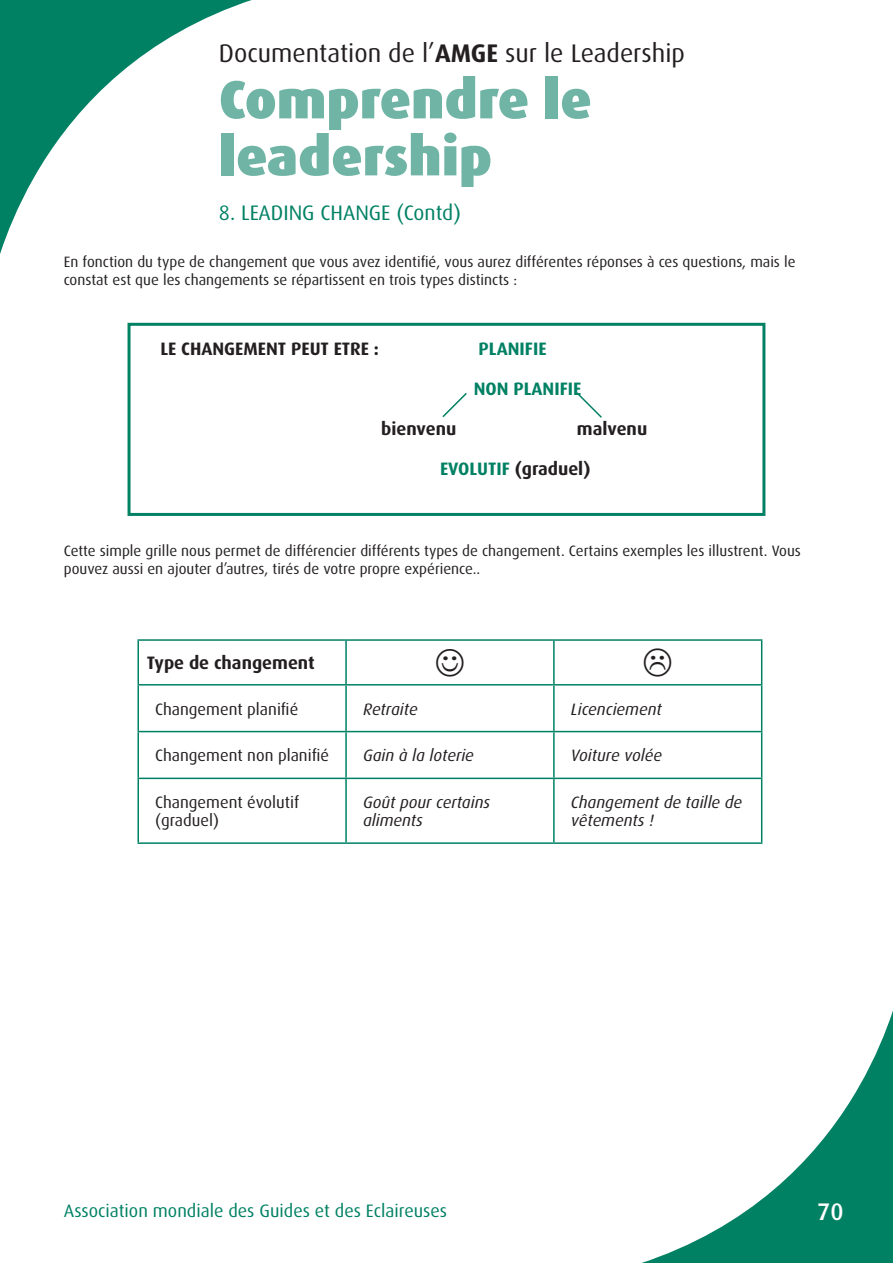
<style>
.page{position:relative;width:893px;height:1263px;background:#fff}
.page>*{position:absolute;margin:0;border:0;box-sizing:border-box;transform-origin:0 0}
.t1{font:900 54px/57px "Dax";color:#6fb4a5}
.t2{font:25.5px "Dax";color:#231f20}
.t3{font:500 24px "Dax";color:#fff}
.t4{font:21px "Dax";color:#008164}
.t5{font:700 18px "Dax";color:#231f20}
.t6{font:18px "Dax";color:#008164}
.t7{font:700 18px "Dax";color:#008164}
.t8{font:italic 16.5px/18px "Dax";color:#231f20}
.t9{font:16.5px/18px "Dax";color:#231f20}
.t10{font:15px/18px "Dax";color:#231f20}
.s1{font-weight:700}
.s2{color:#008164}
</style>
<div class="page">
<svg style="left:641px;top:1010px;width:252px;height:253px"></svg>
<svg style="left:0;top:0;width:252px;height:254px"></svg>
<div style="left:128px;top:323px;width:637px;height:193px;border:3px solid #008164"></div>
<svg style="left:442px;top:393px;width:25px;height:25px"></svg>
<svg style="left:576px;top:392px;width:26px;height:26px"></svg>
<hr style="left:137px;top:639px;width:209px;height:2px;background:#008164">
<hr style="left:137px;top:641px;width:2px;height:43px;background:#008164">
<hr style="left:346px;top:639px;width:208px;height:2px;background:#008164">
<hr style="left:345px;top:641px;width:2px;height:43px;background:#008164">
<hr style="left:554px;top:639px;width:208px;height:2px;background:#008164">
<hr style="left:553px;top:641px;width:2px;height:43px;background:#008164">
<hr style="left:761px;top:641px;width:1px;height:43px;background:#008164">
<hr style="left:137px;top:684px;width:209px;height:1px;background:#008164">
<hr style="left:137px;top:685px;width:2px;height:46px;background:#008164">
<hr style="left:346px;top:684px;width:208px;height:1px;background:#008164">
<hr style="left:345px;top:685px;width:2px;height:46px;background:#008164">
<hr style="left:554px;top:684px;width:208px;height:1px;background:#008164">
<hr style="left:553px;top:685px;width:2px;height:46px;background:#008164">
<hr style="left:761px;top:685px;width:1px;height:46px;background:#008164">
<hr style="left:137px;top:731px;width:209px;height:1px;background:#008164">
<hr style="left:137px;top:732px;width:2px;height:46px;background:#008164">
<hr style="left:346px;top:731px;width:208px;height:1px;background:#008164">
<hr style="left:345px;top:732px;width:2px;height:46px;background:#008164">
<hr style="left:554px;top:731px;width:208px;height:1px;background:#008164">
<hr style="left:553px;top:732px;width:2px;height:46px;background:#008164">
<hr style="left:761px;top:732px;width:1px;height:46px;background:#008164">
<hr style="left:137px;top:778px;width:209px;height:1px;background:#008164">
<hr style="left:137px;top:779px;width:2px;height:63px;background:#008164">
<hr style="left:346px;top:778px;width:208px;height:1px;background:#008164">
<hr style="left:345px;top:779px;width:2px;height:63px;background:#008164">
<hr style="left:554px;top:778px;width:208px;height:1px;background:#008164">
<hr style="left:553px;top:779px;width:2px;height:63px;background:#008164">
<hr style="left:761px;top:779px;width:1px;height:63px;background:#008164">
<hr style="left:137px;top:842px;width:209px;height:2px;background:#008164">
<hr style="left:346px;top:842px;width:208px;height:2px;background:#008164">
<hr style="left:554px;top:842px;width:208px;height:2px;background:#008164">
<h2 class="t2" style="left:219px;top:39px;width:467px">Documentation de l’<span class="s1">AMGE</span> sur le Leadership</h2>
<h1 class="t1" style="left:219px;top:72px;width:374px">Comprendre le leadership</h1>
<h3 class="t4" style="left:219px;top:201px;width:243px">8. LEADING CHANGE (Contd)</h3>
<p class="t10" style="left:64px;top:253px;width:733px">En fonction du type de changement que vous avez identifié, vous aurez différentes réponses à ces questions, mais le constat est que les changements se répartissent en trois types distincts :</p>
<p class="t5" style="left:160px;top:338px;width:220px">LE CHANGEMENT PEUT ETRE :</p>
<p class="t7" style="left:479px;top:338px;width:70px">PLANIFIE</p>
<p class="t7" style="left:474px;top:378px;width:109px">NON PLANIFIE</p>
<p class="t5" style="left:381px;top:419px;width:77px">bienvenu</p>
<p class="t5" style="left:577px;top:419px;width:72px">malvenu</p>
<p class="t5" style="left:440px;top:459px;width:152px"><span class="s2">EVOLUTIF</span> (graduel)</p>
<p class="t10" style="left:64px;top:541px;width:739px">Cette simple grille nous permet de différencier différents types de changement. Certains exemples les illustrent. Vous pouvez aussi en ajouter d’autres, tirés de votre propre expérience..</p>
<p class="t5" style="left:147px;top:653px;width:169px">Type de changement</p>
<p class="t9" style="left:155px;top:700px;width:145px">Changement planifié</p>
<p class="t8" style="left:363px;top:700px;width:56px">Retraite</p>
<p class="t8" style="left:571px;top:700px;width:92px">Licenciement</p>
<p class="t9" style="left:155px;top:747px;width:175px">Changement non planifié</p>
<p class="t8" style="left:363px;top:747px;width:112px">Gain à la loterie</p>
<p class="t8" style="left:571px;top:747px;width:93px">Voiture volée</p>
<p class="t9" style="left:155px;top:793px;width:145px">Changement évolutif (graduel)</p>
<p class="t8" style="left:363px;top:793px;width:129px">Goût pour certains aliments</p>
<p class="t8" style="left:571px;top:793px;width:173px">Changement de taille de vêtements !</p>
<p class="t6" style="left:64px;top:1201px;width:385px">Association mondiale des Guides et des Eclaireuses</p>
<h3 class="t3" style="left:817px;top:1198px;width:28px">70</h3>
</div>
